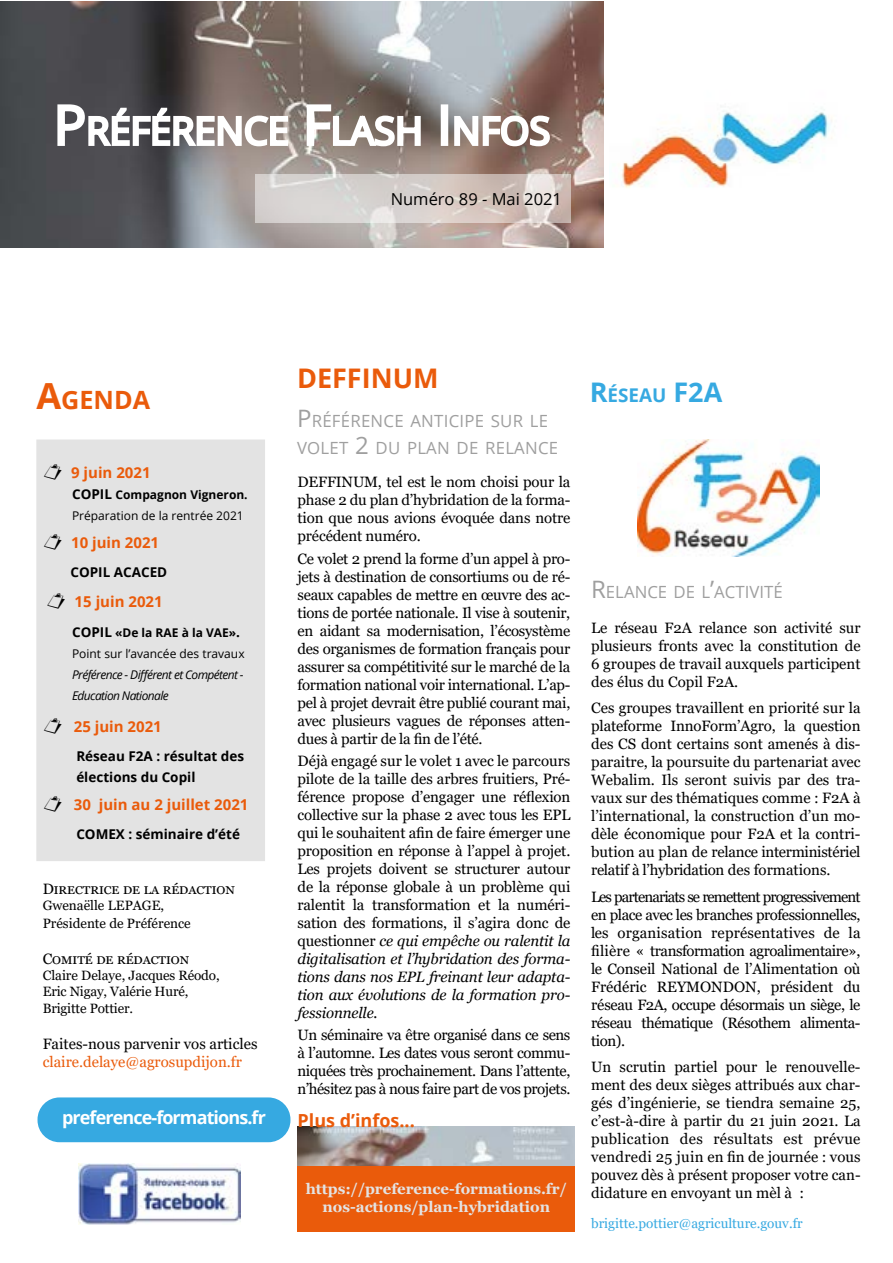
<style>
.page{position:relative;width:893px;height:1263px;background:#fff}
.page>*{position:absolute;margin:0;border:0;box-sizing:border-box;transform-origin:0 0}
.t1{font:37.8px "Open Sans";color:#fff}
.t2{font:700 27px "Open Sans";color:#ea5b0b}
.t3{font:700 25.2px "Open Sans";color:#ea5b0b}
.t4{font:700 18.9px "Open Sans";color:#36a9e1}
.t5{font:700 18px "Open Sans";letter-spacing:-.05em;color:#fff}
.t6{font:700 18px "Open Sans";color:#ea5b0b}
.t7{font:16.8px/27px "Open Sans";letter-spacing:.015em;color:#9f9f9f}
.t8{font:16.5px "Open Sans";color:#000}
.t9{font:15px/18px "Georgia";letter-spacing:-.01em;color:#000;text-align:justify}
.t10{font:700 15px/18px "Georgia";color:#e3e3e3;text-align:center}
.t11{font:700 15px "Open Sans";color:#ea5b0b}
.t12{font:15px "Georgia";color:#ea5b0b}
.t13{font:15px "Georgia";letter-spacing:.16em;color:#000}
.t14{font:15px "Georgia";letter-spacing:.11em;color:#000}
.t15{font:13.5px/16.2px "Georgia";color:#000}
.t16{font:700 13.5px/21px "Open Sans";color:#000}
.t17{font:13.5px "Georgia";color:#36a9e1}
.t18{font:12px/21px "Open Sans";color:#000}
.t19{font:italic 12px/21px "Open Sans";letter-spacing:-.05em;color:#000}
.s1{font-size:54px}
.s2{font-size:36px}
.s3{font-weight:700;font-size:13.5px}
.s4{font-weight:700}
.s5{font-size:24px}
.s6{font-style:italic}
.s7{font-size:27px}
</style>
<div class="page">
<img style="left:621px;top:108px;width:211px;height:80px">
<img style="left:0;top:1px;width:604px;height:247px">
<img style="left:78px;top:1163px;width:162px;height:61px">
<div style="left:38px;top:1098px;width:252px;height:43px;background:#36a9e1;border-radius:21px"></div>
<div style="left:38px;top:1097px;width:252px;height:45px;border:2px solid #36a9e1;border-radius:21px"></div>
<img style="left:638px;top:439px;width:181px;height:117px">
<div style="left:298px;top:1162px;width:277px;height:70px;background:#ea5b0b"></div>
<img style="left:298px;top:1126px;width:277px;height:39px">
<div style="left:39px;top:442px;width:223px;height:416px;background:#e3e3e3"></div>
<div style="left:36px;top:439px;width:229px;height:422px;border:6px solid #e3e3e3"></div>
<svg style="left:255px;top:174px;width:315px;height:49px;background:#d7ceca"></svg>
<h1 class="t1" style="left:54px;top:105px;width:498px"><span class="s1">P</span>RÉFÉRENCE <span class="s1">F</span>LASH <span class="s1">I</span>NFOS</h1>
<p class="t8" style="left:391px;top:188px;width:173px">Numéro 89 - Mai 2021</p>
<h3 class="t3" style="left:36px;top:382px;width:115px"><span class="s2">A</span>GENDA</h3>
<p class="t11" style="left:71px;top:462px;width:81px">9 juin 2021</p>
<p class="t18" style="left:72px;top:484px;width:177px"><span class="s3">COPIL</span> <span class="s4">Compagnon Vigneron.<br></span>Préparation de la rentrée 2021</p>
<p class="t11" style="left:71px;top:532px;width:90px">10 juin 2021</p>
<p class="t16" style="left:70px;top:562px;width:98px">COPIL ACACED</p>
<p class="t11" style="left:75px;top:591px;width:90px">15 juin 2021</p>
<p class="t18" style="left:72px;top:621px;width:174px"><span class="s3">COPIL</span> <span class="s4">«De la RAE à la VAE»</span><span class="s3">.<br></span>Point sur l’avancée des travaux</p>
<p class="t19" style="left:72px;top:663px;width:173px">Préférence - Différent et Compétent -<br>Education Nationale</p>
<p class="t11" style="left:74px;top:715px;width:90px">25 juin 2021</p>
<p class="t16" style="left:76px;top:745px;width:169px">Réseau F2A : résultat des élections du Copil</p>
<p class="t11" style="left:74px;top:794px;width:176px">30 juin au 2 juillet 2021</p>
<p class="t16" style="left:76px;top:823px;width:165px">COMEX : séminaire d’été</p>
<p class="t13" style="left:43px;top:879px;width:193px">Directrice de la rédaction</p>
<p class="t15" style="left:43px;top:896px;width:150px;line-height:18px">Gwenaëlle LEPAGE,<br>Présidente de Préférence</p>
<p class="t14" style="left:43px;top:950px;width:148px">Comité de rédaction</p>
<p class="t15" style="left:43px;top:968px;width:179px">Claire Delaye, Jacques Réodo,<br>Eric Nigay, Valérie Huré,<br>Brigitte Pottier.</p>
<p class="t9" style="left:43px;top:1035px;width:216px">Faites-nous parvenir vos articles</p>
<p class="t12" style="left:43px;top:1052px;width:201px">claire.delaye@agrosupdijon.fr</p>
<p class="t5" style="left:62px;top:1104px;width:205px">preference-formations.fr</p>
<h2 class="t2" style="left:297px;top:359px;width:143px">DEFFINUM</h2>
<p class="t7" style="left:297px;top:406px;width:263px"><span class="s5">P</span>RÉFÉRENCE ANTICIPE SUR LE<br>VOLET <span class="s5">2</span> DU PLAN DE RELANCE</p>
<p class="t9" style="left:298px;top:473px;width:274px">DEFFINUM, tel est le nom choisi pour la phase 2 du plan d’hybridation de la forma&shy;tion que nous avions évoquée dans notre précédent numéro.</p>
<p class="t9" style="left:298px;top:550px;width:274px">Ce volet 2 prend la forme d’un appel à pro&shy;jets à destination de consortiums ou de ré&shy;seaux capables de mettre en œuvre des ac&shy;tions de portée nationale. Il vise à soutenir, en aidant sa modernisation, l’écosystème des organismes de formation français pour assurer sa compétitivité sur le marché de la formation national voir international. L’ap&shy;pel à projet devrait être publié courant mai, avec plusieurs vagues de réponses atten&shy;dues à partir de la fin de l’été.</p>
<p class="t9" style="left:298px;top:752px;width:274px">Déjà engagé sur le volet 1 avec le parcours pilote de la taille des arbres fruitiers, Pré&shy;férence propose d’engager une réflexion collective sur la phase 2 avec tous les EPL qui le souhaitent afin de faire émerger une proposition en réponse à l’appel à projet.<br>Les projets doivent se structurer autour de la réponse globale à un problème qui ralentit la transformation et la numéri&shy;sation des formations, il s’agira donc de questionner <span class="s6">ce qui empêche ou ralentit la digitalisation et l’hybridation des forma&shy;tions dans nos EPL freinant leur adapta&shy;tion aux évolutions de la formation pro&shy;fessionnelle.</span></p>
<p class="t9" style="left:298px;top:1026px;width:274px">Un séminaire va être organisé dans ce sens à l’automne. Les dates vous seront commu&shy;niquées très prochainement. Dans l’attente, n’hésitez pas à nous faire part de vos projets.</p>
<p class="t6" style="left:298px;top:1107px;width:119px">Plus d’infos...</p>
<p class="t10" style="left:306px;top:1180px;width:262px">https://preference-formations.fr/ nos-actions/plan-hybridation</p>
<p class="t4" style="left:590px;top:382px;width:134px"><span class="s7">R</span>ÉSEAU <span class="s7">F2A</span></p>
<p class="t7" style="left:591px;top:578px;width:193px"><span class="s5">R</span>ELANCE DE L<span class="s5">’</span>ACTIVITÉ</p>
<p class="t9" style="left:591px;top:619px;width:271px">Le réseau F2A relance son activité sur plusieurs fronts avec la constitution de 6 groupes de travail auxquels participent des élus du Copil F2A.</p>
<p class="t9" style="left:591px;top:699px;width:271px">Ces groupes travaillent en priorité sur la plateforme InnoForm’Agro, la question des CS dont certains sont amenés à dis&shy;paraitre, la poursuite du partenariat avec Webalim. Ils seront suivis par des tra&shy;vaux sur des thématiques comme : F2A à l’international, la construction d’un mo&shy;dèle économique pour F2A et la contri&shy;bution au plan de relance interministériel relatif à l’hybridation des formations.</p>
<p class="t9" style="left:591px;top:888px;width:271px">Les partenariats se remettent progressivement en place avec les branches professionnelles, les organisation représentatives de la filière « transformation agroalimentaire», le Conseil National de l’Alimentation où Frédéric REYMONDON, président du réseau F2A, occupe désormais un siège, le réseau thématique (Résothem alimenta&shy;tion).</p>
<p class="t9" style="left:591px;top:1058px;width:271px">Un scrutin partiel pour le renouvelle&shy;ment des deux sièges attribués aux char&shy;gés d’ingénierie, se tiendra semaine 25, c’est-à-dire à partir du 21 juin 2021. La publication des résultats est prévue vendredi 25 juin en fin de journée : vous pouvez dès à présent proposer votre can&shy;didature en envoyant un mèl à :</p>
<p class="t17" style="left:591px;top:1215px;width:213px">brigitte.pottier@agriculture.gouv.fr</p>
</div>
